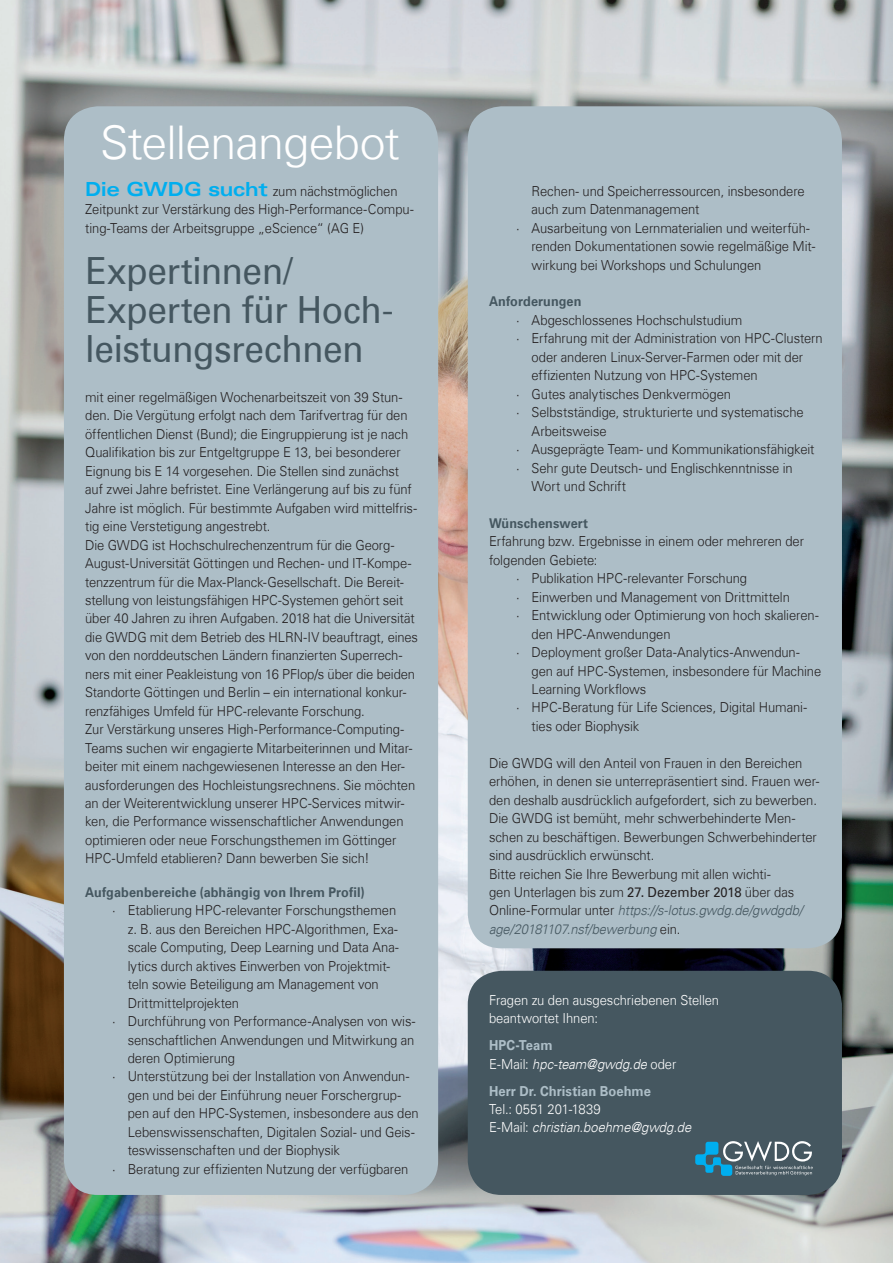
<style>
.page{position:relative;width:893px;height:1263px;background:#fff}
.page>*{position:absolute;margin:0;border:0;box-sizing:border-box;transform-origin:0 0}
.t1{font:300 46.5px "Univers Com 45";letter-spacing:-.015em;color:#fff}
.t2{font:37.5px/39px "Univers Com 55 Roman";letter-spacing:-.015em;color:#455760;scale:.94 1}
.t3{font:300 13.8px/18.5px "Univers Com 45";letter-spacing:-.005em;color:#231f20;scale:.94 1}
.t4{font:300 13.8px/18.5px "Univers Com 45";letter-spacing:-.005em;color:#fff;scale:.94 1}
.t5{font:700 13.8px "Univers Com 65";letter-spacing:.005em;color:#adbec7;scale:.94 1}
.t6{font:italic 300 13.8px "Univers Com 45";color:#fff;scale:.94 1}
.t7{font:700 13.5px "Univers Com 65";letter-spacing:.01em;color:#455760;scale:.94 1}
.s1{font-family:"Univers Com 63 Bold Ext";font-weight:400;font-size:19.5px;color:#00aeef}
.s2{font-family:"Univers Com 55 Roman";font-weight:400}
.s3{font-style:italic;color:#455760}
.s4{font-style:normal}
.s5{font-style:italic}
</style>
<div class="page">
<img style="left:0;top:0;width:893px;height:1263px">
<div style="left:468px;top:971px;width:374px;height:224px;background:#455760;border-radius:34px"></div>
<svg style="left:695px;top:1141px;width:118px;height:35px"></svg>
<div style="left:64px;top:106px;width:374px;height:1089px;background:#adbec7;border-radius:34px"></div>
<div style="left:468px;top:106px;width:374px;height:842px;background:#adbec7;border-radius:34px"></div>
<h1 class="t1" style="left:100px;top:114px;width:301px">Stellenangebot</h1>
<p class="t3" style="left:85px;top:181px;width:351px"><span class="s1">Die GWDG sucht</span> zum nächstmöglichen<br>Zeitpunkt zur Verstärkung des High-Performance-Compu&shy;ting-Teams der Arbeitsgruppe „eScience“ (AG E)</p>
<h2 class="t2" style="left:85px;top:252px;width:330px">Expertinnen/<br>Experten für Hoch&shy;leistungsrechnen</h2>
<p class="t3" style="left:85px;top:388px;width:356px">mit einer regelmäßigen Wochenarbeitszeit von 39 Stun&shy;den. Die Vergütung erfolgt nach dem Tarifvertrag für den öffentlichen Dienst (Bund); die Eingruppierung ist je nach Qualifikation bis zur Entgeltgruppe E 13, bei besonderer Eignung bis E 14 vorgesehen. Die Stellen sind zunächst auf zwei Jahre befristet. Eine Verlängerung auf bis zu fünf Jahre ist möglich. Für bestimmte Aufgaben wird mittelfris&shy;tig eine Verstetigung angestrebt.<br>Die GWDG ist Hochschulrechenzentrum für die Georg-August-Universität Göttingen und Rechen- und IT-Kompe&shy;tenzzentrum für die Max-Planck-Gesellschaft. Die Bereit&shy;stellung von leistungsfähigen HPC-Systemen gehört seit über 40 Jahren zu ihren Aufgaben. 2018 hat die Universität die GWDG mit dem Betrieb des HLRN-IV beauftragt, eines von den norddeutschen Ländern finanzierten Superrech&shy;ners mit einer Peakleistung von 16 PFlop/s über die beiden Standorte Göttingen und Berlin – ein international konkur&shy;renzfähiges Umfeld für HPC-relevante Forschung.<br>Zur Verstärkung unseres High-Performance-Computing-Teams suchen wir engagierte Mitarbeiterinnen und Mitar&shy;beiter mit einem nachgewiesenen Interesse an den Her&shy;ausforderungen des Hochleistungsrechnens. Sie möchten an der Weiterentwicklung unserer HPC-Services mitwir&shy;ken, die Performance wissenschaftlicher Anwendungen optimieren oder neue Forschungsthemen im Göttinger HPC-Umfeld etablieren? Dann bewerben Sie sich!</p>
<p class="t7" style="left:85px;top:884px;width:299px">Aufgabenbereiche (abhängig von Ihrem Profil)</p>
<p class="t3" style="left:112px;top:901px;width:304px">· Etablierung HPC-relevanter Forschungsthemen</p>
<p class="t3" style="left:128px;top:920px;width:289px">z. B. aus den Bereichen HPC-Algorithmen, Exa-</p>
<p class="t3" style="left:128px;top:938px;width:290px">scale Computing, Deep Learning und Data Ana-</p>
<p class="t3" style="left:128px;top:957px;width:281px">lytics durch aktives Einwerben von Projektmit-</p>
<p class="t3" style="left:128px;top:975px;width:269px">teln sowie Beteiligung am Management von</p>
<p class="t3" style="left:128px;top:993px;width:120px">Drittmittelprojekten</p>
<p class="t3" style="left:112px;top:1012px;width:324px">· Durchführung von Performance-Analysen von wis-</p>
<p class="t3" style="left:128px;top:1030px;width:306px">senschaftlichen Anwendungen und Mitwirkung an</p>
<p class="t3" style="left:128px;top:1049px;width:116px">deren Optimierung</p>
<p class="t3" style="left:112px;top:1067px;width:318px">· Unterstützung bei der Installation von Anwendun-</p>
<p class="t3" style="left:128px;top:1086px;width:292px">gen und bei der Einführung neuer Forschergrup-</p>
<p class="t3" style="left:128px;top:1104px;width:311px">pen auf den HPC-Systemen, insbesondere aus den</p>
<p class="t3" style="left:128px;top:1123px;width:307px">Lebenswissenschaften, Digitalen Sozial- und Geis-</p>
<p class="t3" style="left:128px;top:1141px;width:227px">teswissenschaften und der Biophysik</p>
<p class="t3" style="left:112px;top:1159px;width:317px">· Beratung zur effizienten Nutzung der verfügbaren</p>
<p class="t3" style="left:531px;top:182px;width:292px">Rechen- und Speicherressourcen, insbesondere</p>
<p class="t3" style="left:531px;top:200px;width:180px">auch zum Datenmanagement</p>
<p class="t3" style="left:516px;top:219px;width:314px">· Ausarbeitung von Lernmaterialien und weiterfüh-</p>
<p class="t3" style="left:531px;top:237px;width:303px">renden Dokumentationen sowie regelmäßige Mit-</p>
<p class="t3" style="left:531px;top:255px;width:246px">wirkung bei Workshops und Schulungen</p>
<p class="t7" style="left:489px;top:294px;width:100px">Anforderungen</p>
<p class="t3" style="left:516px;top:311px;width:242px">· Abgeschlossenes Hochschulstudium</p>
<p class="t3" style="left:516px;top:329px;width:328px">· Erfahrung mit der Administration von HPC-Clustern</p>
<p class="t3" style="left:531px;top:348px;width:291px">oder anderen Linux-Server-Farmen oder mit der</p>
<p class="t3" style="left:531px;top:366px;width:242px">effizienten Nutzung von HPC-Systemen</p>
<p class="t3" style="left:516px;top:385px;width:230px">· Gutes analytisches Denkvermögen</p>
<p class="t3" style="left:516px;top:403px;width:308px">· Selbstständige, strukturierte und systematische</p>
<p class="t3" style="left:531px;top:421px;width:81px">Arbeitsweise</p>
<p class="t3" style="left:516px;top:440px;width:319px">· Ausgeprägte Team- und Kommunikationsfähigkeit</p>
<p class="t3" style="left:516px;top:458px;width:296px">· Sehr gute Deutsch- und Englischkenntnisse in</p>
<p class="t3" style="left:531px;top:477px;width:102px">Wort und Schrift</p>
<p class="t7" style="left:489px;top:515px;width:107px">Wünschenswert</p>
<p class="t3" style="left:489px;top:532px;width:337px">Erfahrung bzw. Ergebnisse in einem oder mehreren der</p>
<p class="t3" style="left:489px;top:551px;width:117px">folgenden Gebiete:</p>
<p class="t3" style="left:516px;top:569px;width:247px">· Publikation HPC-relevanter Forschung</p>
<p class="t3" style="left:516px;top:588px;width:293px">· Einwerben und Management von Drittmitteln</p>
<p class="t3" style="left:516px;top:606px;width:323px">· Entwicklung oder Optimierung von hoch skalieren-</p>
<p class="t3" style="left:531px;top:624px;width:149px">den HPC-Anwendungen</p>
<p class="t3" style="left:516px;top:643px;width:303px">· Deployment großer Data-Analytics-Anwendun-</p>
<p class="t3" style="left:531px;top:661px;width:310px">gen auf HPC-Systemen, insbesondere für Machine</p>
<p class="t3" style="left:531px;top:680px;width:124px">Learning Workflows</p>
<p class="t3" style="left:516px;top:698px;width:311px">· HPC-Beratung für Life Sciences, Digital Humani-</p>
<p class="t3" style="left:531px;top:717px;width:116px">ties oder Biophysik</p>
<p class="t3" style="left:489px;top:754px;width:353px">Die GWDG will den Anteil von Frauen in den Bereichen erhöhen, in denen sie unterrepräsentiert sind. Frauen wer&shy;den deshalb ausdrücklich aufgefordert, sich zu bewerben.<br>Die GWDG ist bemüht, mehr schwerbehinderte Men&shy;schen zu beschäftigen. Bewerbungen Schwerbehinderter sind ausdrücklich erwünscht.<br>Bitte reichen Sie Ihre Bewerbung mit allen wichti-<br>gen Unterlagen bis zum <span class="s2">27. Dezember 2018</span> über das Online-Formular unter <span class="s3">https://s-lotus.gwdg.de/gwdgdb/ age/20181107.nsf/bewerbung</span> ein.</p>
<p class="t4" style="left:489px;top:990px;width:246px">Fragen zu den ausgeschriebenen Stellen beantwortet Ihnen:</p>
<p class="t5" style="left:489px;top:1037px;width:69px">HPC-Team</p>
<p class="t6" style="left:489px;top:1055px;width:201px"><span class="s4">E-Mail:</span> hpc-team@gwdg.de <span class="s4">oder</span></p>
<p class="t5" style="left:489px;top:1082px;width:174px">Herr Dr. Christian Boehme</p>
<p class="t4" style="left:489px;top:1100px;width:217px">Tel.: 0551 201-1839<br>E-Mail: <span class="s5">christian.boehme@gwdg.de</span></p>
</div>
